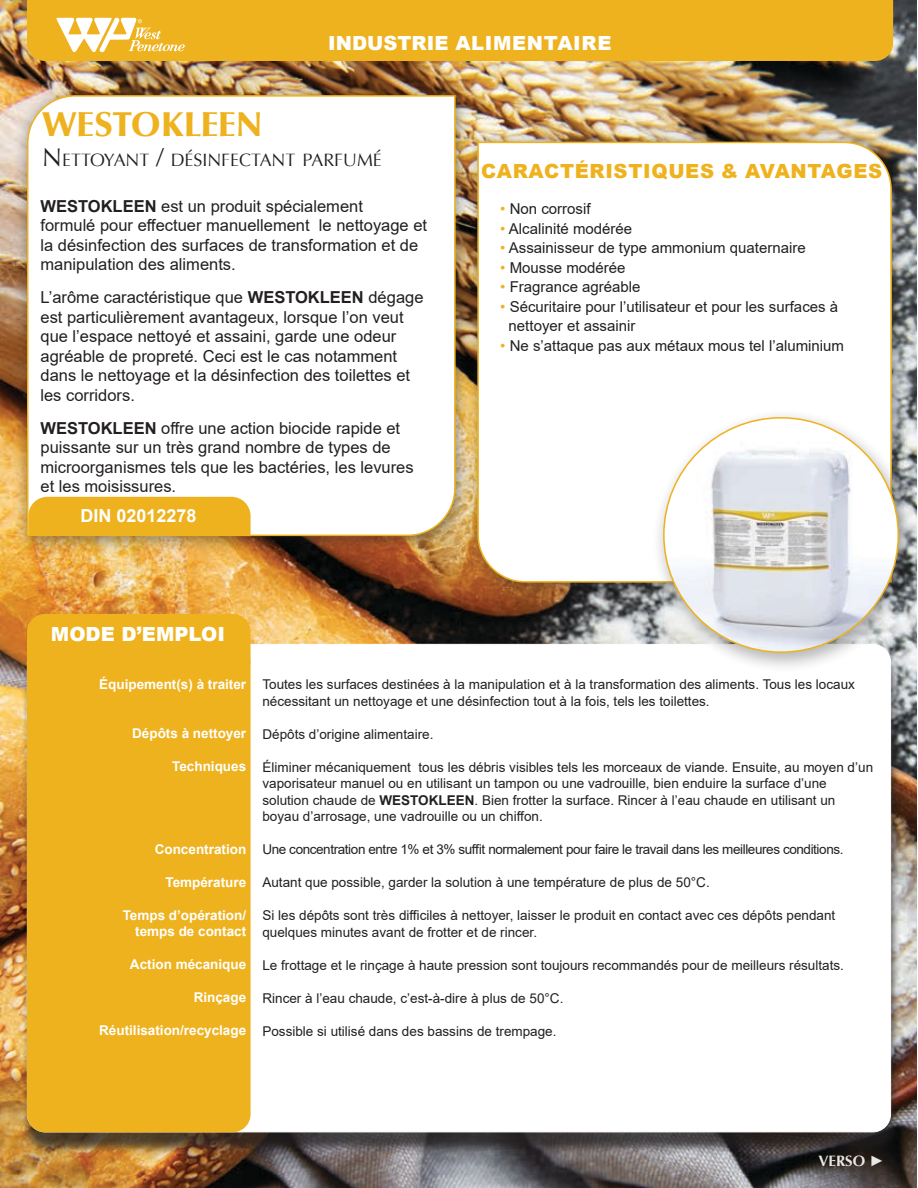
<style>
.page{position:relative;width:918px;height:1188px;background:#fff}
.page>*{position:absolute;margin:0;border:0;box-sizing:border-box;transform-origin:0 0}
.t1{font:900 34.5px "Optima LT Pro";color:#eeb21e}
.t2{font:900 19.5px "Arial";letter-spacing:.035em;color:#eeb21e}
.t3{font:900 19.5px "Arial";letter-spacing:.02em;color:#fff}
.t4{font:900 19.5px "Arial";color:#fff}
.t5{font:700 18px "Arial";color:#fff}
.t6{font:17.85px "Optima LT Pro";color:#231f20}
.t7{font:16.5px/19.5px "Arial";color:#231f20}
.t8{font:15px "Arial";color:#231f20}
.t9{font:700 15px "Optima LT Pro";color:#fff}
.t10{font:13.5px/16.5px "Arial";color:#231f20}
.t11{font:700 13.5px "Arial";color:#fff}
.t12{font:13.5px "Arial";letter-spacing:-.03em;color:#231f20}
.s1{font-size:25.5px}
.s2{font-weight:700}
.s3{color:#eeb21e}
.s4{font-family:"Arial"}
</style>
<div class="page">
<img style="left:0;top:0;width:917px;height:1188px">
<div style="left:27px;top:0;width:866px;height:61px;background:#eeb21e"></div>
<svg style="left:56px;top:16px;width:129px;height:36px"></svg>
<div style="left:21px;top:650px;width:880px;height:505px;background:#231f20;opacity:.75"></div>
<div style="left:27px;top:644px;width:864px;height:488px;background:#fff;border-radius:18px"></div>
<div style="left:27px;top:646px;width:224px;height:486px;background:#eeb21e;border-radius:18px"></div>
<div style="left:27px;top:614px;width:224px;height:65px;background:#eeb21e;border-radius:18px"></div>
<div style="left:13px;top:83px;width:459px;height:471px;background:#231f20;opacity:.5"></div>
<svg style="left:26px;top:94px;width:430px;height:443px"></svg>
<div style="left:465px;top:129px;width:445px;height:471px;background:#231f20;opacity:.5"></div>
<svg style="left:477px;top:141px;width:416px;height:442px"></svg>
<div style="left:652px;top:408px;width:265px;height:265px;background:#231f20;opacity:.33"></div>
<img style="left:664px;top:418px;width:234px;height:234px;border-radius:117px">
<div style="left:28px;top:497px;width:223px;height:38px;background:#eeb21e"></div>
<h2 class="t3" style="left:328px;top:28px;width:285px">INDUSTRIE ALIMENTAIRE</h2>
<p class="t1" style="left:42px;top:102px;width:222px">WESTOKLEEN</p>
<p class="t6" style="left:42px;top:149px;width:341px"><span class="s1">N</span>ETTOYANT <span class="s1">/</span> DÉSIN FECTANT PARFUMÉ</p>
<p class="t7" style="left:40px;top:196px;width:324px"><span class="s2">WESTOKLEEN</span> est un produit spécialement</p>
<p class="t7" style="left:40px;top:215px;width:388px">formulé pour effectuer manuellement le nettoyage et la désinfection des surfaces de transformation et de manipulation des aliments.</p>
<p class="t7" style="left:40px;top:287px;width:385px">L’arôme caractéristique que <span class="s2">WESTOKLEEN</span> dégage est particulièrement avantageux, lorsque l’on veut que l’espace nettoyé et assaini, garde une odeur agréable de propreté. Ceci est le cas notamment dans le nettoyage et la désinfection des toilettes et les corridors.</p>
<p class="t7" style="left:40px;top:418px;width:361px"><span class="s2">WESTOKLEEN</span> offre une action biocide rapide et</p>
<p class="t7" style="left:40px;top:437px;width:352px">puissante sur un très grand nombre de types de</p>
<p class="t7" style="left:40px;top:457px;width:375px">microorganismes tels que les bactéries, les levures</p>
<p class="t7" style="left:40px;top:476px;width:137px">et les moisissures.</p>
<p class="t5" style="left:81px;top:503px;width:118px">DIN 02012278</p>
<h2 class="t4" style="left:51px;top:620px;width:176px">MODE D’EMPLOI</h2>
<h2 class="t2" style="left:481px;top:157px;width:403px">CARACTÉRISTIQUES &amp; AVANTAGES</h2>
<p class="t8" style="left:500px;top:199px;width:92px"><span class="s3">•</span> Non corrosif</p>
<p class="t8" style="left:500px;top:218px;width:133px"><span class="s3">•</span> Alcalinité modérée</p>
<p class="t8" style="left:500px;top:238px;width:307px"><span class="s3">•</span> Assainisseur de type ammonium quaternaire</p>
<p class="t8" style="left:500px;top:257px;width:127px"><span class="s3">•</span> Mousse modérée</p>
<p class="t8" style="left:500px;top:277px;width:142px"><span class="s3">•</span> Fragrance agréable</p>
<p class="t8" style="left:500px;top:296px;width:339px"><span class="s3">•</span> Sécuritaire pour l’utilisateur et pour les surfaces à</p>
<p class="t8" style="left:509px;top:316px;width:128px">nettoyer et assainir</p>
<p class="t8" style="left:500px;top:335px;width:345px"><span class="s3">•</span> Ne s’attaque pas aux métaux mous tel l’aluminium</p>
<p class="t11" style="left:99px;top:674px;width:149px">Équipement(s) à traiter</p>
<p class="t11" style="left:132px;top:724px;width:116px">Dépôts à nettoyer</p>
<p class="t11" style="left:172px;top:757px;width:76px">Techniques</p>
<p class="t11" style="left:155px;top:839px;width:93px">Concentration</p>
<p class="t11" style="left:165px;top:872px;width:82px">Température</p>
<p class="t11" style="left:123px;top:905px;width:125px">Temps d’opération/</p>
<p class="t11" style="left:135px;top:922px;width:113px">temps de contact</p>
<p class="t11" style="left:130px;top:955px;width:118px">Action mécanique</p>
<p class="t11" style="left:194px;top:988px;width:54px">Rinçage</p>
<p class="t11" style="left:99px;top:1021px;width:149px">Réutilisation/recyclage</p>
<p class="t10" style="left:262px;top:676px;width:594px">Toutes les surfaces destinées à la manipulation et à la transformation des aliments. Tous les locaux nécessitant un nettoyage et une désinfection tout à la fois, tels les toilettes.</p>
<p class="t10" style="left:262px;top:726px;width:173px">Dépôts d’origine alimentaire.</p>
<p class="t10" style="left:262px;top:759px;width:612px">Éliminer mécaniquement tous les débris visibles tels les morceaux de viande. Ensuite, au moyen d’un vaporisateur manuel ou en utilisant un tampon ou une vadrouille, bien enduire la surface d’une</p>
<p class="t10" style="left:262px;top:792px;width:575px">solution chaude de <span class="s2">WESTOKLEEN</span>. Bien frotter la surface. Rincer à l’eau chaude en utilisant un boyau d’arrosage, une vadrouille ou un chiffon.</p>
<p class="t12" style="left:262px;top:840px;width:583px">Une concentration entre 1% et 3% suffit normalement pour faire le travail dans les meilleures conditions.</p>
<p class="t10" style="left:262px;top:874px;width:449px">Autant que possible, garder la solution à une température de plus de 50°C.</p>
<p class="t10" style="left:262px;top:907px;width:574px">Si les dépôts sont très difficiles à nettoyer, laisser le produit en contact avec ces dépôts pendant quelques minutes avant de frotter et de rincer.</p>
<p class="t10" style="left:262px;top:957px;width:583px">Le frottage et le rinçage à haute pression sont toujours recommandés pour de meilleurs résultats.</p>
<p class="t10" style="left:262px;top:990px;width:303px">Rincer à l’eau chaude, c’est-à-dire à plus de 50°C.</p>
<p class="t10" style="left:262px;top:1023px;width:296px">Possible si utilisé dans des bassins de trempage.</p>
<p class="t9" style="left:819px;top:1151px;width:67px">VERSO <span class="s4">►</span></p>
</div>
